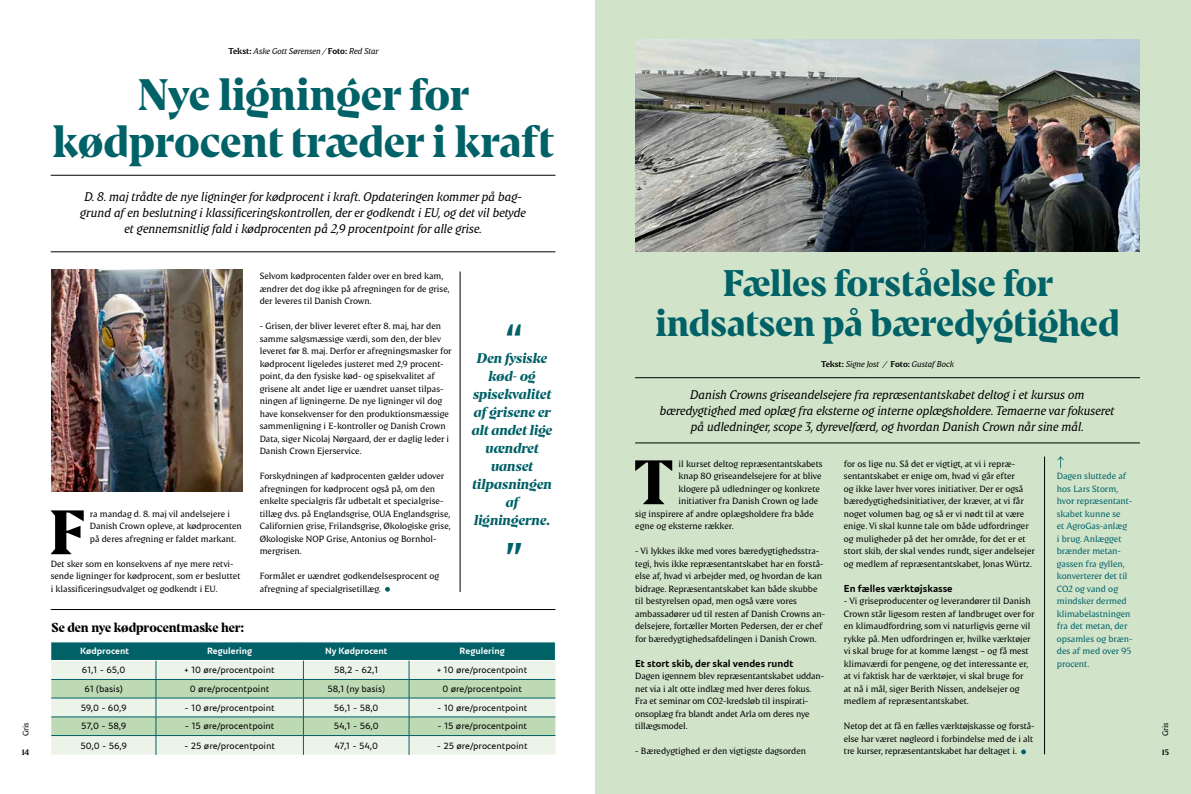
<style>
.page{position:relative;width:1191px;height:794px;background:#fff}
.page>*{position:absolute;margin:0;border:0;box-sizing:border-box;transform-origin:0 0}
.t1{font:700 62.6px "Danish Crown Display";color:#000}
.t2{font:700 44px/47px "Danish Crown Display";color:#006167;text-align:center}
.t3{font:700 40px "Danish Crown Text";color:#006167}
.t4{font:700 37px/40px "Danish Crown Display";color:#006167;text-align:center}
.t5{font:italic 700 14px/18px "Danish Crown Display";color:#006167;text-align:center}
.t6{font:700 13px "Danish Crown Display";letter-spacing:-.01em;color:#000}
.t7{font:italic 12.5px/16px "Danish Crown Text";color:#000;text-align:center}
.t8{font:700 10px "Danish Crown Sans";color:#000}
.t9{font:9px/12.5px "Danish Crown Text";letter-spacing:-.005em;color:#000}
.t10{font:9px "Danish Crown Sans";color:#000}
.t11{font:9px/12.5px "Danish Crown Text";letter-spacing:-.005em;color:#006167}
.t12{font:700 9px "Danish Crown Sans";color:#fff}
.t13{font:italic 8.5px "Danish Crown Text";color:#000}
.t14{font:8px "Danish Crown Text";color:#000}
.t15{font:700 8px "Danish Crown Text";color:#000}
.s1{font-weight:700;font-style:normal}
</style>
<div class="page">
<div style="left:595px;top:0;width:596px;height:794px;background:#d1e4ca"></div>
<img style="left:51px;top:270px;width:191px;height:222px">
<hr style="left:51px;top:252px;width:504px;height:1px;background:#000">
<hr style="left:51px;top:609px;width:504px;height:1px;background:#000">
<hr style="left:51px;top:175px;width:504px;height:1px;background:#000">
<hr style="left:460px;top:271px;width:1px;height:321px;background:#000">
<svg style="left:385px;top:587px;width:5px;height:5px"></svg>
<svg style="left:51px;top:642px;width:505px;height:113px;background:#afcfc0"></svg>
<img style="left:635px;top:40px;width:505px;height:211px">
<hr style="left:635px;top:443px;width:505px;height:1px;background:#000">
<hr style="left:635px;top:377px;width:505px;height:1px;background:#000">
<hr style="left:1044px;top:456px;width:1px;height:298px;background:#000">
<svg style="left:1021px;top:749px;width:5px;height:5px"></svg>
<svg style="left:1057px;top:456px;width:7px;height:12px"></svg>
<p class="t13" style="left:228px;top:46px;width:152px"><span class="s1">Tekst:</span> Aske Gott Sørensen / <span class="s1">Foto:</span> Red Star</p>
<h2 class="t2" style="left:53px;top:71px;width:503px">Nye ligninger for kødprocent træder i kraft</h2>
<p class="t7" style="left:80px;top:188px;width:447px">D. 8. maj trådte de nye ligninger for kødprocent i kraft. Opdateringen kommer på bag&shy;grund af en beslutning i klassificeringskontrollen, der er godkendt i EU, og det vil betyde et gennemsnitlig fald i kødprocenten på 2,9 procentpoint for alle grise.</p>
<p class="t9" style="left:260px;top:269px;width:191px">Selvom kødprocenten falder over en bred kam, ændrer det dog ikke på afregningen for de grise, der leveres til Danish Crown.</p>
<p class="t9" style="left:260px;top:319px;width:193px">- Grisen, der bliver leveret efter 8. maj, har den samme salgsmæssige værdi, som den, der blev leveret før 8. maj. Derfor er afregningsmasker for kødprocent ligeledes justeret med 2,9 procent&shy;point, da den fysiske kød- og spisekvalitet af grisene alt andet lige er uændret uanset tilpas&shy;ningen af ligningerne. De nye ligninger vil dog have konsekvenser for den produktionsmæssige sammenligning i E-kontroller og Danish Crown Data, siger Nicolaj Nørgaard, der er daglig leder i Danish Crown Ejerservice.</p>
<p class="t9" style="left:260px;top:469px;width:192px">Forskydningen af kødprocenten gælder udover afregningen for kødprocent også på, om den enkelte specialgris får udbetalt et specialgrise&shy;tillæg dvs. på Englandsgrise, OUA Englandsgrise, Californien grise, Frilandsgrise, Økologiske grise, Økologiske NOP Grise, Antonius og Bornhol&shy;mergrisen.</p>
<p class="t9" style="left:260px;top:569px;width:181px">Formålet er uændret godkendelsesprocent og afregning af specialgrisetillæg.</p>
<h3 class="t4" style="left:655px;top:263px;width:466px">Fælles forståelse for indsatsen på bæredygtighed</h3>
<h3 class="t3" style="left:504px;top:314px;width:20px">“</h3>
<h3 class="t5" style="left:472px;top:349px;width:82px">Den fysiske kød- og spisekvalitet af grisene er alt andet lige uændret uanset tilpasningen af ligningerne.</h3>
<h3 class="t3" style="left:504px;top:532px;width:20px">”</h3>
<p class="t13" style="left:821px;top:358px;width:134px"><span class="s1">Tekst:</span> Signe Jost / <span class="s1">Foto:</span> Gustaf Bock</p>
<p class="t7" style="left:660px;top:386px;width:456px">Danish Crowns griseandelsejere fra repræsentantskabet deltog i et kursus om bæredygtighed med oplæg fra eksterne og interne oplægsholdere. Temaerne var fokuseret på udledninger, scope 3, dyrevelfærd, og hvordan Danish Crown når sine mål.</p>
<p class="t9" style="left:844px;top:457px;width:192px">for os lige nu. Så det er vigtigt, at vi i repræ&shy;sentantskabet er enige om, hvad vi går efter<br>og ikke laver hver vores initiativer. Der er også bæredygtighedsinitiativer, der kræver, at vi får noget volumen bag, og så er vi nødt til at være enige. Vi skal kunne tale om både udfordringer og muligheder på det her område, for det er et stort skib, der skal vendes rundt, siger andelsejer og medlem af repræsentantskabet, Jonas Würtz.</p>
<p class="t8" style="left:844px;top:581px;width:110px">En fælles værktøjskasse</p>
<p class="t9" style="left:844px;top:594px;width:192px">- Vi griseproducenter og leverandører til Danish Crown står ligesom resten af landbruget over for en klimaudfordring, som vi naturligvis gerne vil rykke på. Men udfordringen er, hvilke værktøjer vi skal bruge for at komme længst – og få mest klimaværdi for pengene, og det interessante er, at vi faktisk har de værktøjer, vi skal bruge for<br>at nå i mål, siger Berith Nissen, andelsejer og medlem af repræsentantskabet.</p>
<p class="t9" style="left:844px;top:719px;width:192px">Netop det at få en fælles værktøjskasse og forstå&shy;else har været nøgleord i forbindelse med de i alt tre kurser, repræsentantskabet har deltaget i.</p>
<h1 class="t1" style="left:633px;top:442px;width:42px">T</h1>
<p class="t9" style="left:678px;top:457px;width:146px">il kurset deltog repræsentantskabets</p>
<p class="t9" style="left:678px;top:469px;width:145px">knap 80 griseandelsejere for at blive</p>
<p class="t9" style="left:678px;top:482px;width:143px">klogere på udledninger og konkrete</p>
<p class="t9" style="left:678px;top:494px;width:141px">initiativer fra Danish Crown og lade</p>
<p class="t9" style="left:635px;top:507px;width:180px">sig inspirere af andre oplægsholdere fra både</p>
<p class="t9" style="left:635px;top:519px;width:100px">egne og eksterne rækker.</p>
<p class="t9" style="left:635px;top:544px;width:192px">- Vi lykkes ikke med vores bæredygtighedsstra&shy;tegi, hvis ikke repræsentantskabet har en forstå&shy;else af, hvad vi arbejder med, og hvordan de kan bidrage. Repræsentantskabet kan både skubbe til bestyrelsen opad, men også være vores ambassadører ud til resten af Danish Crowns an&shy;delsejere, fortæller Morten Pedersen, der er chef for bæredygtighedsafdelingen i Danish Crown.</p>
<p class="t8" style="left:635px;top:656px;width:160px">Et stort skib, der skal vendes rundt</p>
<p class="t9" style="left:635px;top:669px;width:190px">Dagen igennem blev repræsentantskabet uddan&shy;net via i alt otte indlæg med hver deres fokus.<br>Fra et seminar om CO2-kredsløb til inspirati&shy;onsoplæg fra blandt andet Arla om deres nye tillægsmodel.</p>
<p class="t9" style="left:635px;top:744px;width:172px">- Bæredygtighed er den vigtigste dagsorden</p>
<p class="t11" style="left:1056px;top:470px;width:77px">Dagen sluttede af hos Lars Storm, hvor repræsentant&shy;skabet kunne se<br>et AgroGas-anlæg<br>i brug. Anlægget brænder metan&shy;gassen fra gyllen, konverterer det til<br>CO2 og vand og mindsker dermed klimabelastningen fra det metan, der opsamles og bræn&shy;des af med over 95 procent.</p>
<h1 class="t1" style="left:49px;top:492px;width:37px">F</h1>
<p class="t9" style="left:90px;top:507px;width:154px">ra mandag d. 8. maj vil andelsejere i<br>Danish Crown opleve, at kødprocenten på deres afregning er faldet markant.</p>
<p class="t9" style="left:51px;top:557px;width:191px">Det sker som en konsekvens af nye mere retvi&shy;sende ligninger for kødprocent, som er besluttet i klassificeringsudvalget og godkendt i EU.</p>
<h3 class="t6" style="left:51px;top:619px;width:194px">Se den nye kødprocentmaske her:</h3>
<p class="t12" style="left:80px;top:645px;width:50px">Kødprocent</p>
<p class="t12" style="left:207px;top:645px;width:47px">Regulering</p>
<p class="t12" style="left:325px;top:645px;width:64px">Ny Kødprocent</p>
<p class="t12" style="left:459px;top:645px;width:47px">Regulering</p>
<p class="t10" style="left:82px;top:664px;width:45px">61,1 - 65,0</p>
<p class="t10" style="left:185px;top:664px;width:92px">+ 10 øre/procentpoint</p>
<p class="t10" style="left:334px;top:664px;width:46px">58,2 - 62,1</p>
<p class="t10" style="left:437px;top:664px;width:92px">+ 10 øre/procentpoint</p>
<p class="t10" style="left:85px;top:683px;width:40px">61 (basis)</p>
<p class="t10" style="left:190px;top:683px;width:81px">0 øre/procentpoint</p>
<p class="t10" style="left:327px;top:683px;width:59px">58,1 (ny basis)</p>
<p class="t10" style="left:442px;top:683px;width:81px">0 øre/procentpoint</p>
<p class="t10" style="left:81px;top:701px;width:47px">59,0 - 60,9</p>
<p class="t10" style="left:184px;top:701px;width:92px">- 10 øre/procentpoint</p>
<p class="t10" style="left:334px;top:701px;width:46px">56,1 - 58,0</p>
<p class="t10" style="left:437px;top:701px;width:92px">- 10 øre/procentpoint</p>
<p class="t10" style="left:81px;top:720px;width:46px">57,0 - 58,9</p>
<p class="t10" style="left:185px;top:720px;width:91px">- 15 øre/procentpoint</p>
<p class="t10" style="left:334px;top:720px;width:46px">54,1 - 56,0</p>
<p class="t10" style="left:437px;top:720px;width:91px">- 15 øre/procentpoint</p>
<p class="t10" style="left:80px;top:739px;width:48px">50,0 - 56,9</p>
<p class="t10" style="left:184px;top:739px;width:92px">- 25 øre/procentpoint</p>
<p class="t10" style="left:334px;top:739px;width:45px">47,1 - 54,0</p>
<p class="t10" style="left:437px;top:739px;width:92px">- 25 øre/procentpoint</p>
<p class="t14" style="left:21px;top:736px;width:16px;rotate:-90deg">Gris</p>
<p class="t14" style="left:1160px;top:736px;width:16px;rotate:-90deg">Gris</p>
<p class="t15" style="left:22px;top:747px;width:9px">14</p>
<p class="t15" style="left:1161px;top:747px;width:9px">15</p>
</div>
